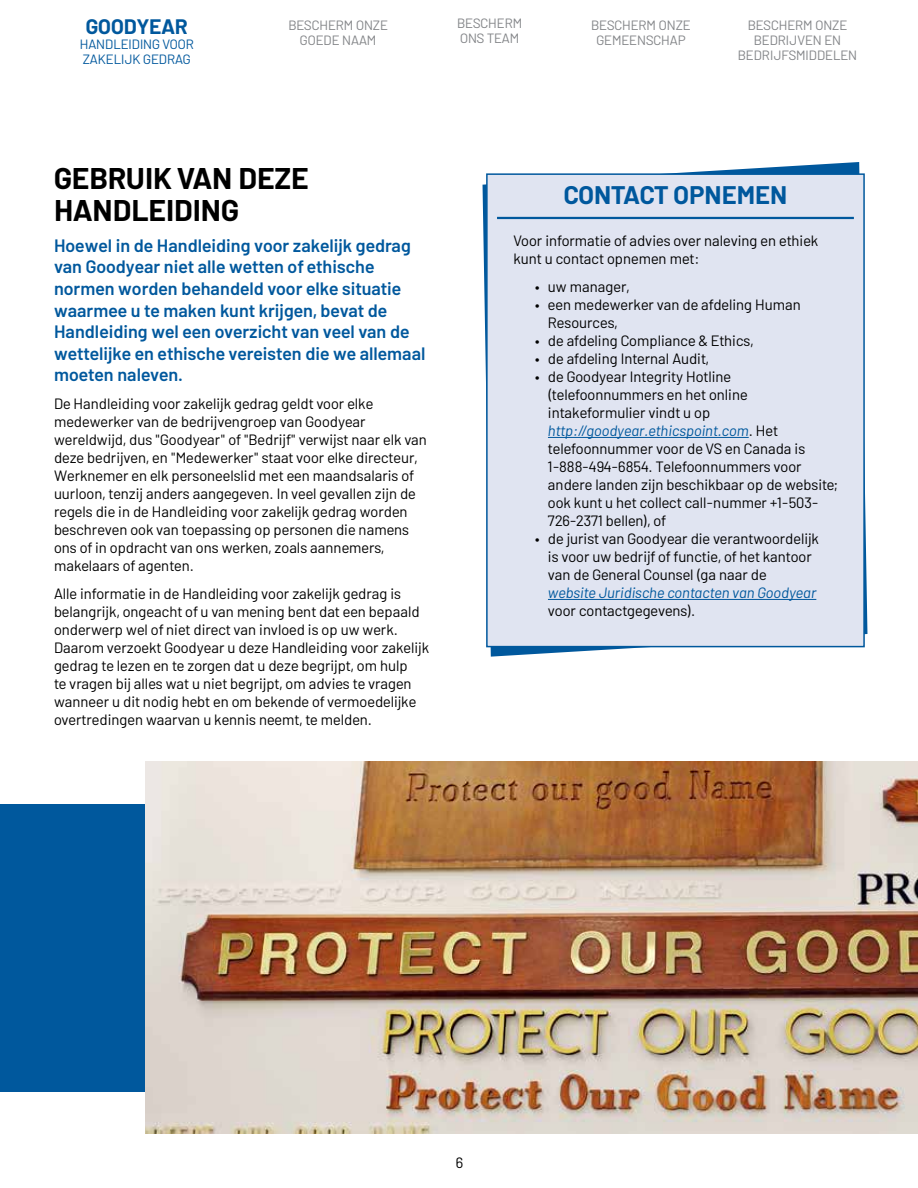
<style>
.page{position:relative;width:918px;height:1188px;background:#fff}
.page>*{position:absolute;margin:0;border:0;box-sizing:border-box;transform-origin:0 0}
.body_HEADER{font:700 30px/31.5px "Barlow";color:#000}
.t1{font:700 25.5px "Barlow";color:#00589d}
.t2{font:700 21px "Barlow";color:#00589d}
.BODY{font:600 18px/21.6px "Barlow";color:#00589d}
.BODY-2{font:15px/18px "Barlow";color:#000}
.t3{font:13.5px/15px "Barlow";color:#828487;text-align:center}
.t4{font:13.5px/15px "Barlow";color:#00589d}
.s1{font-style:italic;color:#00589d}
</style>
<div class="page">
<svg style="left:483px;top:162px;width:384px;height:495px"></svg>
<div style="left:486px;top:173px;width:379px;height:474px;background:#e0e4f1;border:2px solid #00589d"></div>
<hr style="left:497px;top:217px;width:357px;height:2px;background:#00589d">
<hr style="left:548px;top:437px;width:201px;height:1px;background:#00589d">
<hr style="left:548px;top:599px;width:268px;height:1px;background:#00589d">
<div style="left:0;top:804px;width:918px;height:287px;background:#00589d"></div>
<img style="left:146px;top:761px;width:772px;height:373px">
<h3 class="t2" style="left:86px;top:11px;width:104px">GOODYEAR</h3>
<p class="t4" style="left:80px;top:36px;width:116px">HANDLEIDING VOOR<br>ZAKELIJK GEDRAG</p>
<p class="t3" style="left:288px;top:16px;width:101px">BESCHERM ONZE<br>GOEDE NAAM</p>
<p class="t3" style="left:457px;top:15px;width:66px;text-align:left">BESCHERM<br>ONS TEAM</p>
<p class="t3" style="left:738px;top:16px;width:121px">BESCHERM ONZE<br>BEDRIJVEN EN<br>BEDRIJFSMIDDELEN</p>
<p class="t3" style="left:591px;top:16px;width:101px">BESCHERM ONZE<br>GEMEENSCHAP</p>
<p class="body_HEADER" style="left:54px;top:160px;width:256px">GEBRUIK VAN DEZE<br>HANDLEIDING</p>
<p class="BODY" style="left:54px;top:233px;width:373px">Hoewel in de Handleiding voor zakelijk gedrag van Goodyear niet alle wetten of ethische normen worden behandeld voor elke situatie waarmee u te maken kunt krijgen, bevat de Handleiding wel een overzicht van veel van de wettelijke en ethische vereisten die we allemaal moeten naleven.</p>
<p class="BODY-2" style="left:54px;top:394px;width:374px">De Handleiding voor zakelijk gedrag geldt voor elke medewerker van de bedrijvengroep van Goodyear wereldwijd, dus "Goodyear" of "Bedrijf" verwijst naar elk van deze bedrijven, en "Medewerker" staat voor elke directeur, Werknemer en elk personeelslid met een maandsalaris of uurloon, tenzij anders aangegeven. In veel gevallen zijn de regels die in de Handleiding voor zakelijk gedrag worden beschreven ook van toepassing op personen die namens ons of in opdracht van ons werken, zoals aannemers, makelaars of agenten.</p>
<p class="BODY-2" style="left:54px;top:583px;width:377px">Alle informatie in de Handleiding voor zakelijk gedrag is belangrijk, ongeacht of u van mening bent dat een bepaald onderwerp wel of niet direct van invloed is op uw werk.<br>Daarom verzoekt Goodyear u deze Handleiding voor zakelijk gedrag te lezen en te zorgen dat u deze begrijpt, om hulp<br>te vragen bij alles wat u niet begrijpt, om advies te vragen wanneer u dit nodig hebt en om bekende of vermoedelijke overtredingen waarvan u kennis neemt, te melden.</p>
<p class="t1" style="left:564px;top:176px;width:225px">CONTACT OPNEMEN</p>
<p class="BODY-2" style="left:513px;top:231px;width:306px">Voor informatie of advies over naleving en ethiek kunt u contact opnemen met:</p>
<p class="BODY-2" style="left:534px;top:276px;width:97px">• uw manager,</p>
<p class="BODY-2" style="left:548px;top:294px;width:254px;text-indent:-14px">• een medewerker van de afdeling Human<br>Resources,</p>
<p class="BODY-2" style="left:534px;top:330px;width:221px">• de afdeling Compliance &amp; Ethics,</p>
<p class="BODY-2" style="left:534px;top:348px;width:176px">• de afdeling Internal Audit,</p>
<p class="BODY-2" style="left:548px;top:366px;width:291px;text-indent:-14px">• de Goodyear Integrity Hotline (telefoonnummers en het online intakeformulier vindt u op <span class="s1">http://goodyear.ethicspoint.com</span>. Het telefoonnummer voor de VS en Canada is 1-888-494-6854. Telefoonnummers voor andere landen zijn beschikbaar op de website; ook kunt u het collect call-nummer +1-503- 726-2371 bellen), of</p>
<p class="BODY-2" style="left:548px;top:528px;width:272px;text-indent:-14px">• de jurist van Goodyear die verantwoordelijk is voor uw bedrijf of functie, of het kantoor van de General Counsel (ga naar de<br><span class="s1">website Juridische contacten van Goodyear </span>voor contactgegevens).</p>
<p class="BODY-2" style="left:456px;top:1153px;width:9px">6</p>
</div>
